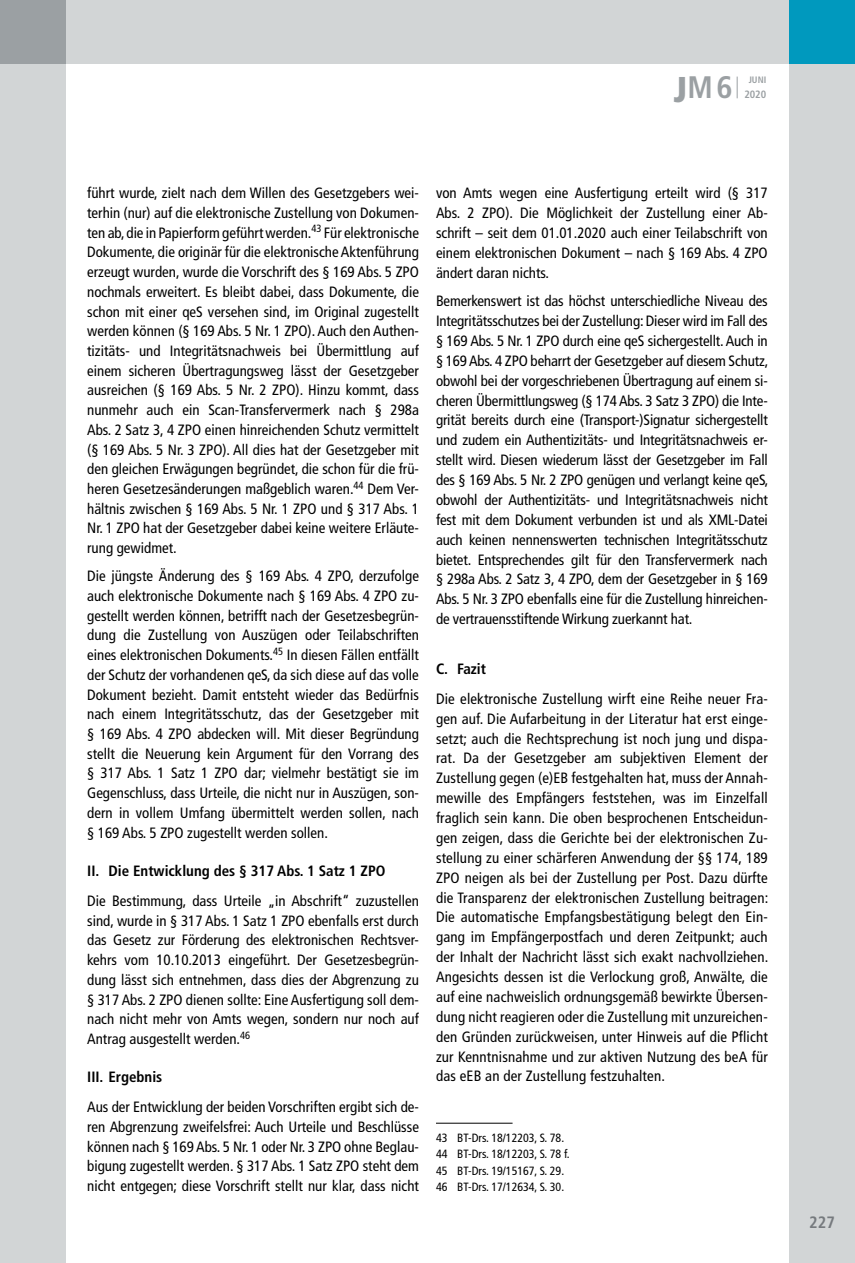
<style>
.page{position:relative;width:855px;height:1263px;background:#fff}
.page>*{position:absolute;margin:0;border:0;box-sizing:border-box;transform-origin:0 0}
.t1{font:700 condensed 31.05px "Frutiger";color:#9ba0a3}
.t2{font:700 condensed 16.5px "Frutiger";color:#767a7e}
.t3{font:condensed 15px/19.6px "Frutiger";color:#000;text-align:justify}
.t4{font:700 condensed 15px "Frutiger";color:#000}
.t5{font:condensed 12px/16.4px "Frutiger";color:#000}
.t6{font:700 condensed 10.5px "Frutiger";color:#9ba0a3}
.t7{font:700 condensed 9.3px "Frutiger";color:#9ba0a3}
.s1{font-weight:900;font-size:35.85px}
</style>
<div class="page">
<div style="left:0;top:0;width:855px;height:64px;background:#d2d5d6"></div>
<div style="left:789px;top:0;width:66px;height:1263px;background:#d2d5d6"></div>
<div style="left:789px;top:0;width:66px;height:64px;background:#0099be"></div>
<div style="left:0;top:0;width:66px;height:1263px;background:#d2d5d6"></div>
<div style="left:0;top:0;width:66px;height:64px;background:#9ba0a3"></div>
<svg style="left:737px;top:77px;width:1px;height:21px"></svg>
<hr style="left:436px;top:1123px;width:76px;height:1px;background:#000">
<h1 class="t1" style="left:673px;top:69px;width:61px"><span class="s1">J</span>M6</h1>
<p class="t7" style="left:748px;top:74px;width:19px">JUNI</p>
<p class="t6" style="left:744px;top:88px;width:23px">2020</p>
<p class="t3" style="left:87px;top:183px;width:333px">führt wurde, zielt nach dem Willen des Gesetzgebers wei&shy;terhin (nur) auf die elektronische Zustellung von Dokumen&shy;ten ab, die in Papierform geführt werden.<sup>43</sup> Für elektronische Dokumente, die originär für die elektronische Aktenführung erzeugt wurden, wurde die Vorschrift des § 169 Abs. 5 ZPO nochmals erweitert. Es bleibt dabei, dass Dokumente, die schon mit einer qeS versehen sind, im Original zugestellt werden können (§ 169 Abs. 5 Nr. 1 ZPO). Auch den Authen&shy;tizitäts- und Integritätsnachweis bei Übermittlung auf einem sicheren Übertragungsweg lässt der Gesetzgeber ausreichen (§ 169 Abs. 5 Nr. 2 ZPO). Hinzu kommt, dass nunmehr auch ein Scan-Transfervermerk nach § 298a Abs. 2 Satz 3, 4 ZPO einen hinreichenden Schutz vermittelt (§ 169 Abs. 5 Nr. 3 ZPO). All dies hat der Gesetzgeber mit den gleichen Erwägungen begründet, die schon für die frü&shy;heren Gesetzesänderungen maßgeblich waren.<sup>44</sup> Dem Ver&shy;hältnis zwischen § 169 Abs. 5 Nr. 1 ZPO und § 317 Abs. 1<br>Nr. 1 ZPO hat der Gesetzgeber dabei keine weitere Erläute&shy;rung gewidmet.</p>
<p class="t3" style="left:87px;top:566px;width:333px">Die jüngste Änderung des § 169 Abs. 4 ZPO, derzufolge auch elektronische Dokumente nach § 169 Abs. 4 ZPO zu&shy;gestellt werden können, betrifft nach der Gesetzesbegrün&shy;dung die Zustellung von Auszügen oder Teilabschriften eines elektronischen Dokuments.<sup>45</sup> In diesen Fällen entfällt der Schutz der vorhandenen qeS, da sich diese auf das volle Dokument bezieht. Damit entsteht wieder das Bedürfnis nach einem Integritätsschutz, das der Gesetzgeber mit § 169 Abs. 4 ZPO abdecken will. Mit dieser Begründung stellt die Neuerung kein Argument für den Vorrang des § 317 Abs. 1 Satz 1 ZPO dar; vielmehr bestätigt sie im Gegenschluss, dass Urteile, die nicht nur in Auszügen, son&shy;dern in vollem Umfang übermittelt werden sollen, nach § 169 Abs. 5 ZPO zugestellt werden sollen.</p>
<p class="t4" style="left:87px;top:862px;width:300px">II. Die Entwicklung des § 317 Abs. 1 Satz 1 ZPO</p>
<p class="t3" style="left:87px;top:891px;width:333px">Die Bestimmung, dass Urteile „in Abschrift“ zuzustellen sind, wurde in § 317 Abs. 1 Satz 1 ZPO ebenfalls erst durch das Gesetz zur Förderung des elektronischen Rechtsver&shy;kehrs vom 10.10.2013 eingeführt. Der Gesetzesbegrün&shy;dung lässt sich entnehmen, dass dies der Abgrenzung zu § 317 Abs. 2 ZPO dienen sollte: Eine Ausfertigung soll dem&shy;nach nicht mehr von Amts wegen, sondern nur noch auf Antrag ausgestellt werden.<sup>46</sup></p>
<p class="t4" style="left:87px;top:1068px;width:77px">III. Ergebnis</p>
<p class="t3" style="left:87px;top:1097px;width:333px">Aus der Entwicklung der beiden Vorschriften ergibt sich de&shy;ren Abgrenzung zweifelsfrei: Auch Urteile und Beschlüsse können nach § 169 Abs. 5 Nr. 1 oder Nr. 3 ZPO ohne Beglau&shy;bigung zugestellt werden. § 317 Abs. 1 Satz ZPO steht dem nicht entgegen; diese Vorschrift stellt nur klar, dass nicht</p>
<p class="t3" style="left:436px;top:183px;width:333px">von Amts wegen eine Ausfertigung erteilt wird (§ 317<br>Abs. 2 ZPO). Die Möglichkeit der Zustellung einer Ab&shy;schrift – seit dem 01.01.2020 auch einer Teilabschrift von einem elektronischen Dokument – nach § 169 Abs. 4 ZPO ändert daran nichts.</p>
<p class="t3" style="left:436px;top:291px;width:334px">Bemerkenswert ist das höchst unterschiedliche Niveau des Integritätsschutzes bei der Zustellung: Dieser wird im Fall des § 169 Abs. 5 Nr. 1 ZPO durch eine qeS sichergestellt. Auch in § 169 Abs. 4 ZPO beharrt der Gesetzgeber auf diesem Schutz, obwohl bei der vorgeschriebenen Übertragung auf einem si&shy;cheren Übermittlungsweg (§ 174 Abs. 3 Satz 3 ZPO) die Inte&shy;grität bereits durch eine (Transport-)Signatur sichergestellt und zudem ein Authentizitäts- und Integritätsnachweis er&shy;stellt wird. Diesen wiederum lässt der Gesetzgeber im Fall des § 169 Abs. 5 Nr. 2 ZPO genügen und verlangt keine qeS, obwohl der Authentizitäts- und Integritätsnachweis nicht fest mit dem Dokument verbunden ist und als XML-Datei auch keinen nennenswerten technischen Integritätsschutz bietet. Entsprechendes gilt für den Transfervermerk nach § 298a Abs. 2 Satz 3, 4 ZPO, dem der Gesetzgeber in § 169<br>Abs. 5 Nr. 3 ZPO ebenfalls eine für die Zustellung hinreichen&shy;de vertrauensstiftende Wirkung zuerkannt hat.</p>
<p class="t4" style="left:436px;top:660px;width:52px">C. Fazit</p>
<p class="t3" style="left:436px;top:689px;width:334px">Die elektronische Zustellung wirft eine Reihe neuer Fra&shy;gen auf. Die Aufarbeitung in der Literatur hat erst einge&shy;setzt; auch die Rechtsprechung ist noch jung und dispa&shy;rat. Da der Gesetzgeber am subjektiven Element der Zustellung gegen (e)EB festgehalten hat, muss der Annah&shy;mewille des Empfängers feststehen, was im Einzelfall fraglich sein kann. Die oben besprochenen Entscheidun&shy;gen zeigen, dass die Gerichte bei der elektronischen Zu&shy;stellung zu einer schärferen Anwendung der §§ 174, 189<br>ZPO neigen als bei der Zustellung per Post. Dazu dürfte die Transparenz der elektronischen Zustellung beitragen:<br>Die automatische Empfangsbestätigung belegt den Ein&shy;gang im Empfängerpostfach und deren Zeitpunkt; auch der Inhalt der Nachricht lässt sich exakt nachvollziehen.<br>Angesichts dessen ist die Verlockung groß, Anwälte, die auf eine nachweislich ordnungsgemäß bewirkte Übersen&shy;dung nicht reagieren oder die Zustellung mit unzureichen&shy;den Gründen zurückweisen, unter Hinweis auf die Pflicht zur Kenntnisnahme und zur aktiven Nutzung des beA für das eEB an der Zustellung festzuhalten.</p>
<p class="t5" style="left:436px;top:1130px;width:135px">43 BT-Drs. 18/12203, S. 78.<br>44 BT-Drs. 18/12203, S. 78 f.<br>45 BT-Drs. 19/15167, S. 29.<br>46 BT-Drs. 17/12634, S. 30.</p>
<p class="t2" style="left:809px;top:1213px;width:27px">227</p>
</div>
